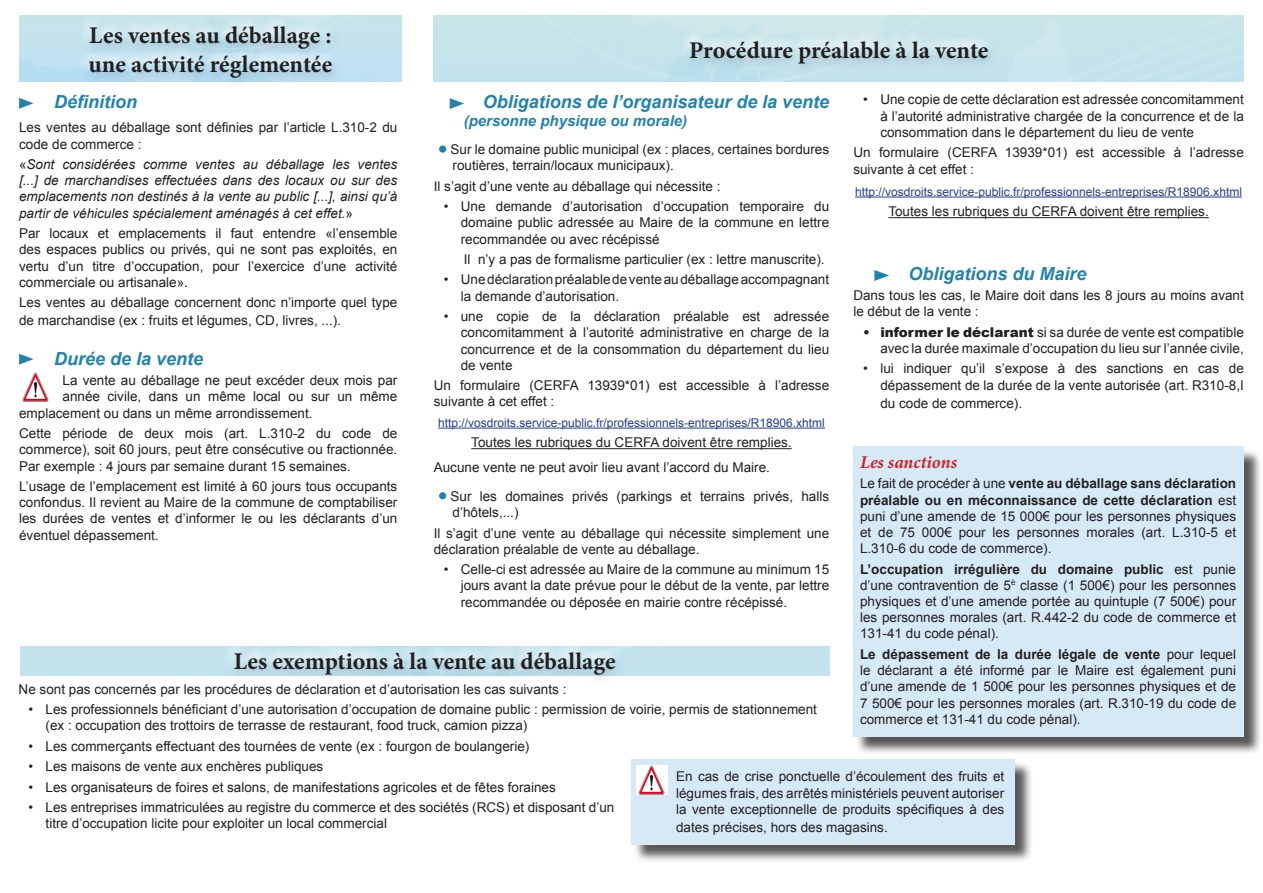
<style>
.page{position:relative;width:1263px;height:893px;background:#fff}
.page>*{position:absolute;margin:0;border:0;box-sizing:border-box;transform-origin:0 0}
.t1{font:700 24px/28.8px "Minion Pro";color:#231f20}
.t2{font:italic 700 18px "Arial";color:#2083af}
.t3{font:italic 700 18px "Minion Pro";letter-spacing:.005em;color:#d1232a}
.t4{font:italic 700 15px "Arial";color:#2083af}
.t5{font:13.5px/16.2px "Arial";color:#231f20}
.t6{font:italic 13.5px/16.2px "Arial";color:#231f20;text-align:justify}
.t7{font:12px "Arial";color:#253f8e}
.s1{font-style:normal}
.s2{font-weight:900}
.s3{font-weight:700}
</style>
<div class="page">
<div style="left:226px;top:644px;width:400px;height:41px;background:#dddee0;opacity:.75"></div>
<div style="left:79px;top:16px;width:261px;height:68px;background:#c6e4ea"></div>
<div style="left:82px;top:19px;width:260px;height:70px;background:#dddee0;opacity:.75"></div>
<div style="left:679px;top:30px;width:317px;height:40px;background:#c9e5ea"></div>
<div style="left:682px;top:33px;width:316px;height:41px;background:#dddee0;opacity:.75"></div>
<svg style="left:19px;top:98px;width:14px;height:11px"></svg>
<svg style="left:19px;top:354px;width:14px;height:11px"></svg>
<hr style="left:438px;top:428px;width:387px;height:1px;background:#253f8e">
<hr style="left:471px;top:448px;width:321px;height:1px;background:#231f20">
<svg style="left:450px;top:98px;width:14px;height:11px"></svg>
<div style="left:439px;top:145px;width:7px;height:8px;background:#2083af;border-radius:50%"></div>
<svg style="left:874px;top:270px;width:15px;height:11px"></svg>
<div style="left:856px;top:449px;width:406px;height:307px;background:#231f20;opacity:.75"></div>
<div style="left:853px;top:446px;width:391px;height:291px;background:#d6e9f7"></div>
<img style="left:22px;top:372px;width:27px;height:29px">
<div style="left:634px;top:761px;width:399px;height:102px;background:#231f20;opacity:.75"></div>
<div style="left:631px;top:759px;width:383px;height:85px;background:#d6e9f7"></div>
<div style="left:439px;top:492px;width:7px;height:7px;background:#2083af;border-radius:50%"></div>
<hr style="left:855px;top:197px;width:387px;height:1px;background:#253f8e">
<hr style="left:888px;top:217px;width:321px;height:1px;background:#231f20">
<img style="left:636px;top:765px;width:32px;height:29px">
<h1 class="t1" style="left:89px;top:21px;width:245px">Les ventes au déballage : une activité réglementée</h1>
<h1 class="t1" style="left:689px;top:35px;width:301px">Procédure préalable à la vente</h1>
<p class="t2" style="left:54px;top:89px;width:84px">Définition</p>
<p class="t5" style="left:19px;top:120px;width:380px">Les ventes au déballage sont définies par l’article L.310-2 du code de commerce :</p>
<p class="t6" style="left:19px;top:156px;width:380px"><span class="s1">«</span>Sont considérées comme ventes au déballage les ventes [...] de marchandises effectuées dans des locaux ou sur des emplacements non destinés à la vente au public [...], ainsi qu’à partir de véhicules spécialement aménagés à cet effet.<span class="s1">»</span></p>
<p class="t5" style="left:19px;top:225px;width:380px;text-align:justify">Par locaux et emplacements il faut entendre «l’ensemble des espaces publics ou privés, qui ne sont pas exploités, en vertu d’un titre d’occupation, pour l’exercice d’une activité commerciale ou artisanale».</p>
<p class="t5" style="left:19px;top:294px;width:380px;line-height:18px">Les ventes au déballage concernent donc n’importe quel type de marchandise (ex : fruits et légumes, CD, livres, ...).</p>
<p class="t2" style="left:54px;top:346px;width:151px">Durée de la vente</p>
<p class="t5" style="left:63px;top:373px;width:336px">La vente au déballage ne peut excéder deux mois par</p>
<p class="t5" style="left:63px;top:389px;width:336px">année civile, dans un même local ou sur un même</p>
<p class="t5" style="left:19px;top:405px;width:295px">emplacement ou dans un même arrondissement.</p>
<p class="t5" style="left:19px;top:425px;width:380px;text-align:justify">Cette période de deux mois (art. L.310-2 du code de commerce), soit 60 jours, peut être consécutive ou fractionnée.<br>Par exemple : 4 jours par semaine durant 15 semaines.</p>
<p class="t5" style="left:19px;top:478px;width:380px;text-align:justify">L’usage de l’emplacement est limité à 60 jours tous occupants confondus. Il revient au Maire de la commune de comptabiliser les durées de ventes et d’informer le ou les déclarants d’un éventuel dépassement.</p>
<p class="t2" style="left:483px;top:89px;width:348px">Obligations de l’organisateur de la vente</p>
<p class="t4" style="left:464px;top:111px;width:225px">(personne physique ou morale)</p>
<p class="t5" style="left:450px;top:141px;width:380px">Sur le domaine public municipal (ex : places, certaines bordures routières, terrain/locaux municipaux).</p>
<p class="t5" style="left:434px;top:178px;width:288px">Il s’agit d’une vente au déballage qui nécessite :</p>
<p class="t5" style="left:461px;top:198px;width:370px;text-align:justify;text-indent:-17px">• Une demande d’autorisation d’occupation temporaire du domaine public adressée au Maire de la commune en lettre recommandée ou avec récépissé</p>
<p class="t5" style="left:464px;top:251px;width:362px">Il n’y a pas de formalisme particulier (ex : lettre manuscrite).</p>
<p class="t5" style="left:461px;top:272px;width:370px;text-indent:-17px">• Une déclaration préalable de vente au déballage accompagnant la demande d’autorisation.</p>
<p class="t5" style="left:461px;top:308px;width:370px;text-align:justify;text-indent:-17px">• une copie de la déclaration préalable est adressée concomitamment à l’autorité administrative en charge de la concurrence et de la consommation du département du lieu de vente</p>
<p class="t5" style="left:434px;top:377px;width:397px">Un formulaire (CERFA 13939*01) est accessible à l’adresse suivante à cet effet :</p>
<p class="t7" style="left:438px;top:415px;width:388px">http://vosdroits.service-public.fr/professionnels-entreprises/R18906.xhtml</p>
<p class="t5" style="left:471px;top:435px;width:322px">Toutes les rubriques du CERFA doivent être remplies.</p>
<p class="t5" style="left:434px;top:459px;width:338px">Aucune vente ne peut avoir lieu avant l’accord du Maire.</p>
<p class="t5" style="left:450px;top:488px;width:380px">Sur les domaines privés (parkings et terrains privés, halls d’hôtels,...)</p>
<p class="t5" style="left:434px;top:525px;width:397px">Il s’agit d’une vente au déballage qui nécessite simplement une déclaration préalable de vente au déballage.</p>
<p class="t5" style="left:461px;top:561px;width:370px;text-align:justify;text-indent:-17px">• Celle-ci est adressée au Maire de la commune au minimum 15 jours avant la date prévue pour le début de la vente, par lettre recommandée ou déposée en mairie contre récépissé.</p>
<p class="t5" style="left:880px;top:92px;width:365px;text-align:justify;text-indent:-17px">• Une copie de cette déclaration est adressée concomitamment à l’autorité administrative chargée de la concurrence et de la consommation dans le département du lieu de vente</p>
<p class="t5" style="left:853px;top:145px;width:392px">Un formulaire (CERFA 13939*01) est accessible à l’adresse suivante à cet effet :</p>
<p class="t7" style="left:855px;top:184px;width:388px">http://vosdroits.service-public.fr/professionnels-entreprises/R18906.xhtml</p>
<p class="t5" style="left:888px;top:203px;width:322px">Toutes les rubriques du CERFA doivent être remplies.</p>
<p class="t2" style="left:908px;top:261px;width:180px">Obligations du Maire</p>
<p class="t5" style="left:853px;top:287px;width:392px">Dans tous les cas, le Maire doit dans les 8 jours au moins avant le début de la vente :</p>
<p class="t5" style="left:863px;top:324px;width:382px;text-align:right"><span class="s2">• informer le déclarant</span> si sa durée de vente est compatible avec la durée maximale d’occupation du lieu sur l’année civile,</p>
<p class="t5" style="left:863px;top:361px;width:382px;text-align:right">• lui indiquer qu’il s’expose à des sanctions en cas de dépassement de la durée de la vente autorisée (art. R310-8,I</p>
<p class="t5" style="left:880px;top:395px;width:143px">du code de commerce).</p>
<p class="t3" style="left:860px;top:449px;width:99px">Les sanctions</p>
<p class="t5" style="left:860px;top:476px;width:378px;text-align:justify">Le fait de procéder à une <span class="s3">vente au déballage sans déclaration préalable ou en méconnaissance de cette déclaration</span> est puni d’une amende de 15 000€ pour les personnes physiques et de 75 000€ pour les personnes morales (art. L.310-5 et L.310-6 du code de commerce).</p>
<p class="t5" style="left:860px;top:561px;width:378px;text-align:justify"><span class="s3">L’occupation irrégulière du domaine public</span> est punie d’une contravention de 5<sup>è</sup> classe (1 500€) pour les personnes physiques et d’une amende portée au quintuple (7 500€) pour les personnes morales (art. R.442-2 du code de commerce et 131-41 du code pénal).</p>
<p class="t5" style="left:860px;top:646px;width:378px;text-align:justify"><span class="s3">Le dépassement de la durée légale de vente</span> pour lequel le déclarant a été informé par le Maire est également puni d’une amende de 1 500€ pour les personnes physiques et de 7 500€ pour les personnes morales (art. R.310-19 du code de commerce et 131-41 du code pénal).</p>
<h1 class="t1" style="left:234px;top:646px;width:383px">Les exemptions à la vente au déballage</h1>
<p class="t5" style="left:19px;top:681px;width:549px">Ne sont pas concernés par les procédures de déclaration et d’autorisation les cas suivants :</p>
<p class="t5" style="left:46px;top:701px;width:773px;text-indent:-17px">• Les professionnels bénéficiant d’une autorisation d’occupation de domaine public : permission de voirie, permis de stationnement (ex : occupation des trottoirs de terrasse de restaurant, food truck, camion pizza)</p>
<p class="t5" style="left:29px;top:738px;width:502px">• Les commerçants effectuant des tournées de vente (ex : fourgon de boulangerie)</p>
<p class="t5" style="left:29px;top:759px;width:296px">• Les maisons de vente aux enchères publiques</p>
<p class="t5" style="left:29px;top:779px;width:529px">• Les organisateurs de foires et salons, de manifestations agricoles et de fêtes foraines</p>
<p class="t5" style="left:46px;top:799px;width:570px;text-indent:-17px">• Les entreprises immatriculées au registre du commerce et des sociétés (RCS) et disposant d’un titre d’occupation licite pour exploiter un local commercial</p>
<p class="t5" style="left:676px;top:769px;width:330px;text-align:justify">En cas de crise ponctuelle d’écoulement des fruits et légumes frais, des arrêtés ministériels peuvent autoriser la vente exceptionnelle de produits spécifiques à des</p>
<p class="t5" style="left:676px;top:819px;width:213px">dates précises, hors des magasins.</p>
</div>
